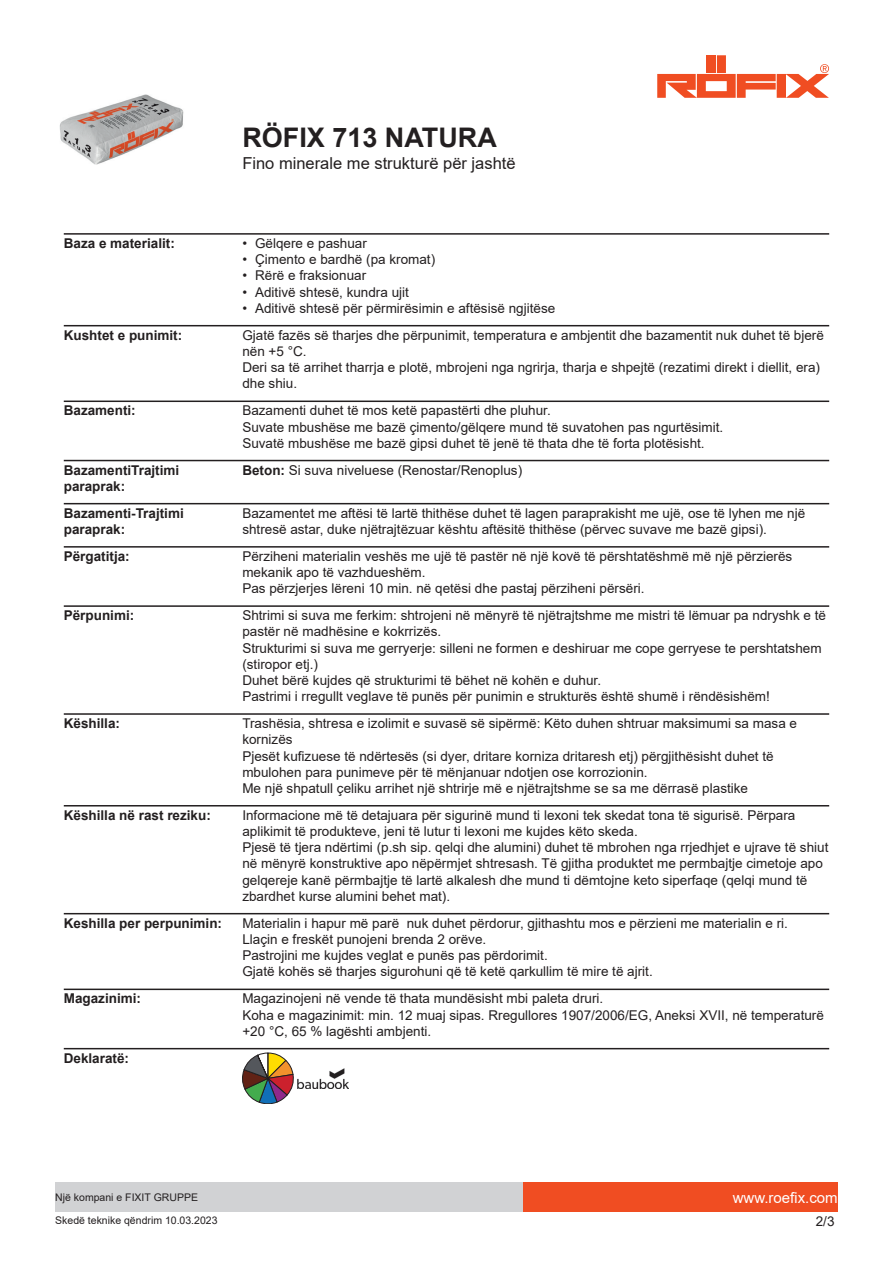
<style>
.page{position:relative;width:893px;height:1263px;background:#fff}
.page>*{position:absolute;margin:0;border:0;box-sizing:border-box;transform-origin:0 0}
.t1{font:700 27px "Arial";color:#231f20}
.t2{font:16.5px "Arial";color:#231f20}
.t3{font:15px "Arial";color:#fff}
.t4{font:13.5px/16.2px "Arial";color:#231f20}
.t5{font:700 13.5px/16.2px "Arial";color:#231f20}
.t6{font:10.5px "Arial";color:#231f20}
.s1{font-weight:700}
</style>
<div class="page">
<img style="left:59px;top:95px;width:125px;height:70px">
<div style="left:717px;top:55px;width:9px;height:18px;background:#f04d22"></div>
<div style="left:707px;top:55px;width:9px;height:18px;background:#f04d22"></div>
<svg style="left:657px;top:64px;width:172px;height:34px"></svg>
<div style="left:523px;top:1182px;width:315px;height:30px;background:#f04d22"></div>
<div style="left:55px;top:1182px;width:468px;height:30px;background:#d1d2d4"></div>
<hr style="left:64px;top:233px;width:765px;height:2px;background:#231f20">
<hr style="left:64px;top:325px;width:765px;height:1px;background:#231f20">
<hr style="left:64px;top:400px;width:765px;height:2px;background:#231f20">
<hr style="left:64px;top:460px;width:765px;height:1px;background:#231f20">
<hr style="left:64px;top:503px;width:765px;height:1px;background:#231f20">
<hr style="left:64px;top:546px;width:765px;height:2px;background:#231f20">
<hr style="left:64px;top:605px;width:765px;height:2px;background:#231f20">
<hr style="left:64px;top:713px;width:765px;height:2px;background:#231f20">
<hr style="left:64px;top:805px;width:765px;height:1px;background:#231f20">
<hr style="left:64px;top:913px;width:765px;height:1px;background:#231f20">
<hr style="left:64px;top:988px;width:765px;height:2px;background:#231f20">
<hr style="left:64px;top:1048px;width:765px;height:1px;background:#231f20">
<svg style="left:242px;top:1053px;width:51px;height:51px"></svg>
<img style="left:297px;top:1068px;width:51px;height:20px">
<h1 class="t1" style="left:242px;top:119px;width:256px">RÖFIX 713 NATURA</h1>
<p class="t2" style="left:242px;top:152px;width:275px">Fino minerale me strukturë për jashtë</p>
<p class="t5" style="left:64px;top:235px;width:113px">Baza e materialit:</p>
<p class="t4" style="left:242px;top:235px;width:126px">• Gëlqere e pashuar</p>
<p class="t4" style="left:242px;top:251px;width:194px">• Çimento e bardhë (pa kromat)</p>
<p class="t4" style="left:242px;top:267px;width:125px">• Rërë e fraksionuar</p>
<p class="t4" style="left:242px;top:284px;width:168px">• Aditivë shtesë, kundra ujit</p>
<p class="t4" style="left:242px;top:300px;width:314px">• Aditivë shtesë për përmirësimin e aftësisë ngjitëse</p>
<p class="t5" style="left:64px;top:327px;width:120px">Kushtet e punimit:</p>
<p class="t4" style="left:242px;top:327px;width:583px">Gjatë fazës së tharjes dhe përpunimit, temperatura e ambjentit dhe bazamentit nuk duhet të bjerë nën +5 °C.<br>Deri sa të arrihet tharrja e plotë, mbrojeni nga ngrirja, tharja e shpejtë (rezatimi direkt i diellit, era) dhe shiu.</p>
<p class="t5" style="left:64px;top:403px;width:74px">Bazamenti:</p>
<p class="t4" style="left:242px;top:402px;width:482px">Bazamenti duhet të mos ketë papastërti dhe pluhur.<br>Suvate mbushëse me bazë çimento/gëlqere mund të suvatohen pas ngurtësimit.<br>Suvatë mbushëse me bazë gipsi duhet të jenë të thata dhe të forta plotësisht.</p>
<p class="t5" style="left:64px;top:462px;width:117px">BazamentiTrajtimi paraprak:</p>
<p class="t4" style="left:242px;top:462px;width:281px"><span class="s1">Beton:</span> Si suva niveluese (Renostar/Renoplus)</p>
<p class="t5" style="left:64px;top:505px;width:122px">Bazamenti-Trajtimi paraprak:</p>
<p class="t4" style="left:242px;top:505px;width:564px">Bazamentet me aftësi të lartë thithëse duhet të lagen paraprakisht me ujë, ose të lyhen me një shtresë astar, duke njëtrajtëzuar kështu aftësitë thithëse (përvec suvave me bazë gipsi).</p>
<p class="t5" style="left:64px;top:548px;width:68px">Përgatitja:</p>
<p class="t4" style="left:242px;top:548px;width:551px">Përziheni materialin veshës me ujë të pastër në një kovë të përshtatëshmë më një përzierës mekanik apo të vazhdueshëm.<br>Pas përzjerjes lëreni 10 min. në qetësi dhe pastaj përziheni përsëri.</p>
<p class="t5" style="left:64px;top:607px;width:72px">Përpunimi:</p>
<p class="t4" style="left:242px;top:607px;width:585px">Shtrimi si suva me ferkim: shtrojeni në mënyrë të njëtrajtshme me mistri të lëmuar pa ndryshk e të pastër në madhësine e kokrrizës.<br>Strukturimi si suva me gerryerje: silleni ne formen e deshiruar me cope gerryese te pershtatshem (stiropor etj.)<br>Duhet bërë kujdes që strukturimi të bëhet në kohën e duhur.<br>Pastrimi i rregullt veglave të punës për punimin e strukturës është shumë i rëndësishëm!</p>
<p class="t5" style="left:64px;top:715px;width:58px">Këshilla:</p>
<p class="t4" style="left:242px;top:715px;width:556px">Trashësia, shtresa e izolimit e suvasë së sipërmë: Këto duhen shtruar maksimumi sa masa e kornizës<br>Pjesët kufizuese të ndërtesës (si dyer, dritare korniza dritaresh etj) përgjithësisht duhet të mbulohen para punimeve për të mënjanuar ndotjen ose korrozionin.<br>Me një shpatull çeliku arrihet një shtrirje më e njëtrajtshme se sa me dërrasë plastike</p>
<p class="t5" style="left:64px;top:807px;width:149px">Këshilla në rast reziku:</p>
<p class="t4" style="left:242px;top:807px;width:588px">Informacione më të detajuara për sigurinë mund ti lexoni tek skedat tona të sigurisë. Përpara aplikimit të produkteve, jeni të lutur ti lexoni me kujdes këto skeda.<br>Pjesë të tjera ndërtimi (p.sh sip. qelqi dhe alumini) duhet të mbrohen nga rrjedhjet e ujrave të shiut në mënyrë konstruktive apo nëpërmjet shtresash. Të gjitha produktet me permbajtje cimetoje apo gelqereje kanë përmbajtje të lartë alkalesh dhe mund ti dëmtojne keto siperfaqe (qelqi mund të zbardhet kurse alumini behet mat).</p>
<p class="t5" style="left:64px;top:915px;width:160px">Keshilla per perpunimin:</p>
<p class="t4" style="left:242px;top:915px;width:547px">Materialin i hapur më parë nuk duhet përdorur, gjithashtu mos e përzieni me materialin e ri.<br>Llaçin e freskët punojeni brenda 2 orëve.<br>Pastrojini me kujdes veglat e punës pas përdorimit.<br>Gjatë kohës së tharjes sigurohuni që të ketë qarkullim të mire të ajrit.</p>
<p class="t5" style="left:64px;top:991px;width:79px">Magazinimi:</p>
<p class="t4" style="left:242px;top:990px;width:583px">Magazinojeni në vende të thata mundësisht mbi paleta druri.<br>Koha e magazinimit: min. 12 muaj sipas. Rregullores 1907/2006/EG, Aneksi XVII, në temperaturë +20 °C, 65 % lagështi ambjenti.</p>
<p class="t5" style="left:64px;top:1050px;width:67px">Deklaratë:</p>
<p class="t6" style="left:55px;top:1190px;width:144px">Një kompani e FIXIT GRUPPE</p>
<p class="t3" style="left:733px;top:1187px;width:107px">www.roefix.com</p>
<p class="t6" style="left:55px;top:1213px;width:164px">Skedë teknike qëndrim 10.03.2023</p>
<p class="t4" style="left:816px;top:1213px;width:20px">2/3</p>
</div>
